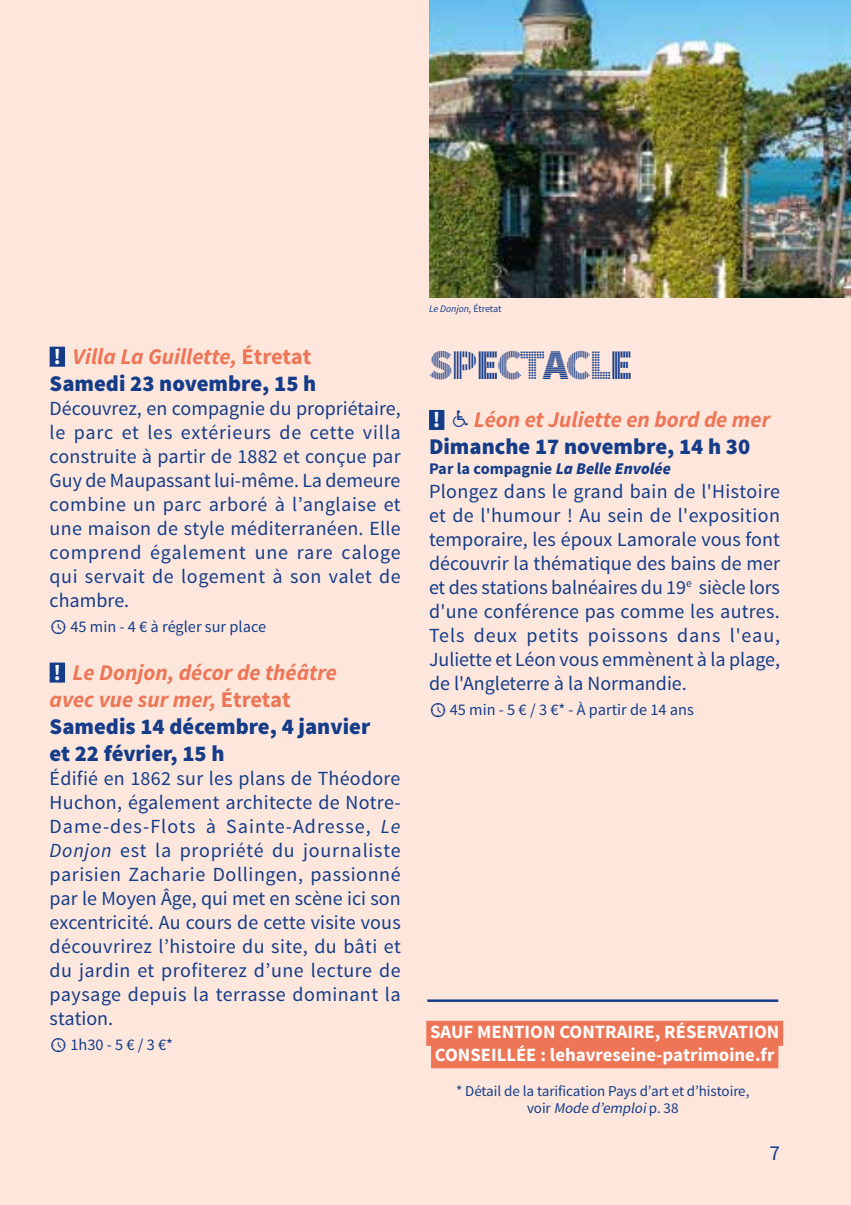
<style>
.page{position:relative;width:851px;height:1205px;background:#fff}
.page>*{position:absolute;margin:0;border:0;box-sizing:border-box;transform-origin:0 0}
.t1{font:42.5px "Source Sans Pro DISPLAY";letter-spacing:-.04em;color:#153c89}
.t2{font:900 22.5px/27px "Source Sans Pro";color:#153c89}
.t3{font:italic 700 22.5px/27px "Source Sans Pro";color:#ee7656}
.t4{font:21.25px "Source Sans Pro";color:#153c89}
.t5{font:20px/24px "Source Sans Pro";letter-spacing:.015em;color:#153c89;text-align:justify}
.t6{font:700 18.75px/22.5px "Source Sans Pro";color:#fff}
.t7{font:16.25px "Source Sans Pro";color:#153c89}
.t8{font:700 16.25px "Source Sans Pro";color:#153c89}
.t9{font:15px/17.5px "Source Sans Pro";letter-spacing:-.005em;color:#153c89;text-align:center}
.t10{font:italic 10px "Source Sans Pro";letter-spacing:-.005em;color:#153c89}
.s1{font-weight:700;color:#fff}
.s2{font-weight:700;font-style:italic;color:#ee7656}
.s3{font-weight:700;color:#ee7656}
.s4{font-style:italic}
.s5{font-style:normal}
.s6{font-style:normal;color:#fff}
.s7{font-family:"Travelcons";font-weight:400;font-style:normal;font-size:15px;color:#153c89}
.s8{font-weight:900;font-style:normal;color:#153c89}
.s9{font-weight:900;font-style:italic}
</style>
<div class="page">
<div style="left:0;top:0;width:850px;height:1205px;background:#fde7dd"></div>
<img style="left:429px;top:0;width:421px;height:298px">
<div style="left:50px;top:347px;width:15px;height:20px;background:#153c89"></div>
<div style="left:50px;top:662px;width:15px;height:20px;background:#153c89"></div>
<div style="left:429px;top:410px;width:15px;height:20px;background:#153c89"></div>
<hr style="left:427px;top:999px;width:351px;height:3px;background:#153c89">
<div style="left:426px;top:1021px;width:357px;height:25px;background:#ee7656"></div>
<div style="left:431px;top:1043px;width:347px;height:25px;background:#ee7656"></div>
<p class="t2" style="left:50px;top:344px;width:268px"><span class="s1">!</span> <span class="s2">Villa La Guillette,</span> <span class="s3">Étretat<br></span>Samedi 23 novembre, 15 h</p>
<p class="t5" style="left:50px;top:397px;width:352px">Découvrez, en compagnie du propriétaire, le parc et les extérieurs de cette villa construite à partir de 1882 et conçue par Guy de Maupassant lui-même. La demeure combine un parc arboré à l’anglaise et une maison de style méditerranéen. Elle comprend également une rare caloge qui servait de logement à son valet de chambre.</p>
<p class="t7" style="left:70px;top:616px;width:197px">45 min - 4 € à régler sur place</p>
<p class="t2" style="left:50px;top:660px;width:322px"><span class="s1">!</span> <span class="s2">Le Donjon, décor de théâtre avec vue sur mer,</span> <span class="s3">Étretat<br></span>Samedis 14 décembre, 4 janvier et 22 février, 15 h</p>
<p class="t5" style="left:50px;top:767px;width:352px">Édifié en 1862 sur les plans de Théodore Huchon, également architecte de Notre-Dame-des-Flots à Sainte-Adresse, <span class="s4">Le Donjon</span> est la propriété du journaliste parisien Zacharie Dollingen, passionné par le Moyen Âge, qui met en scène ici son excentricité. Au cours de cette visite vous découvrirez l’histoire du site, du bâti et du jardin et profiterez d’une lecture de paysage depuis la terrasse dominant la station.</p>
<p class="t7" style="left:70px;top:1034px;width:104px">1h30 - 5 € / 3 €*</p>
<p class="t10" style="left:429px;top:302px;width:74px">Le Donjon, <span class="s5">Étretat</span></p>
<h1 class="t1" style="left:429px;top:343px;width:205px">SPECTACLE</h1>
<p class="t3" style="left:429px;top:406px;width:343px"><span class="s6">!</span> <span class="s7">E</span> Léon et Juliette en bord de mer<br><span class="s8">Dimanche 17 novembre, 14 h 30</span></p>
<p class="t8" style="left:429px;top:458px;width:243px">Par la compagnie <span class="s9">La Belle Envolée</span></p>
<p class="t5" style="left:429px;top:480px;width:352px">Plongez dans le grand bain de l'Histoire et de l'humour ! Au sein de l'exposition temporaire, les époux Lamorale vous font découvrir la thématique des bains de mer et des stations balnéaires du 19<sup>e</sup> siècle lors d'une conférence pas comme les autres.<br>Tels deux petits poissons dans l'eau, Juliette et Léon vous emmènent à la plage, de l'Angleterre à la Normandie.</p>
<p class="t7" style="left:450px;top:699px;width:245px">45 min - 5 € / 3 €* - À partir de 14 ans</p>
<p class="t6" style="left:430px;top:1021px;width:350px">SAUF MENTION CONTRAIRE, RÉSERVATION<br>CONSEILLÉE : lehavreseine-patrimoine.fr</p>
<p class="t9" style="left:456px;top:1082px;width:295px">* Détail de la tarification Pays d’art et d’histoire, vo i r <span class="s4">Mode d’emploi</span>p . 3 8</p>
<p class="t4" style="left:769px;top:1140px;width:12px">7</p>
</div>
